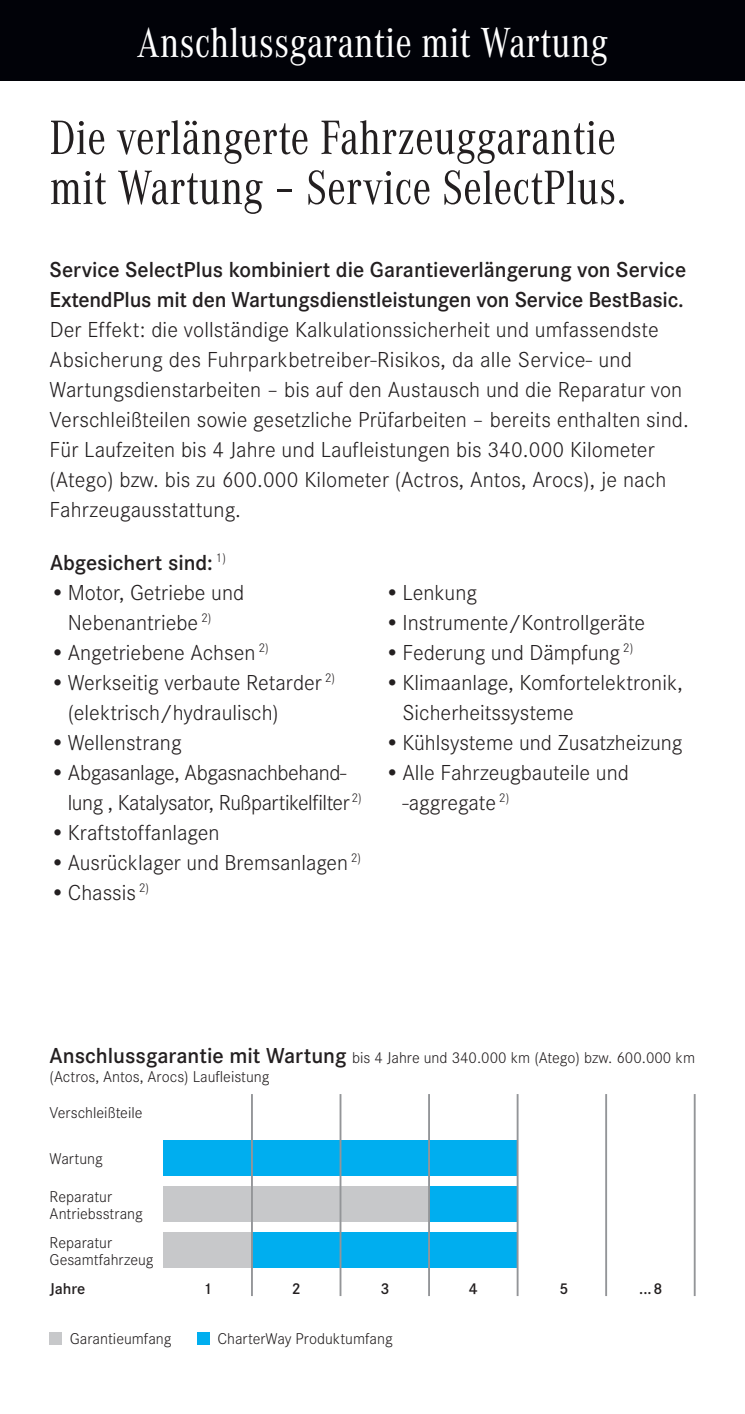
<style>
.page{position:relative;width:745px;height:1414px;background:#fff}
.page>*{position:absolute;margin:0;border:0;box-sizing:border-box;transform-origin:0 0}
.t1{font:50px/50px "Corporate A Con";color:#231f20}
.t2{font:43.75px "Corporate A Con";color:#fff}
.t3{font:300 22.5px/30px "Corporate S";color:#231f20}
.t4{font:600 22.5px/30px "Corporate S";color:#231f20}
.t5{font:300 22.5px/30px "Corporate S";letter-spacing:-.02em;color:#231f20}
.t6{font:300 16.25px/16.2px "Corporate S";color:#231f20}
.t7{font:600 16.25px "Corporate S";color:#231f20}
.s1{font-weight:600;font-size:22.5px}
</style>
<div class="page">
<div style="left:0;top:0;width:744px;height:81px;background:#010208"></div>
<div style="left:429px;top:1186px;width:87px;height:35px;background:#00aeef"></div>
<div style="left:163px;top:1140px;width:353px;height:35px;background:#00aeef"></div>
<div style="left:163px;top:1186px;width:266px;height:35px;background:#c7c8ca"></div>
<div style="left:252px;top:1232px;width:264px;height:36px;background:#00aeef"></div>
<div style="left:163px;top:1232px;width:89px;height:36px;background:#c7c8ca"></div>
<hr style="left:693px;top:1094px;width:2px;height:202px;background:#939598">
<hr style="left:516px;top:1094px;width:2px;height:202px;background:#939598">
<hr style="left:604px;top:1094px;width:2px;height:202px;background:#939598">
<hr style="left:428px;top:1094px;width:1px;height:202px;background:#939598">
<hr style="left:339px;top:1094px;width:2px;height:202px;background:#939598">
<hr style="left:251px;top:1094px;width:2px;height:202px;background:#939598">
<div style="left:50px;top:1332px;width:12px;height:12px;background:#c7c8ca"></div>
<div style="left:197px;top:1332px;width:12px;height:12px;background:#00aeef"></div>
<h2 class="t2" style="left:137px;top:19px;width:472px">Anschlussgarantie mit Wartung</h2>
<h1 class="t1" style="left:50px;top:113px;width:577px">Die verlängerte Fahrzeuggarantie mit Wartung – Service SelectPlus.</h1>
<p class="t4" style="left:50px;top:255px;width:637px">Service SelectPlus kombiniert die Garantieverlängerung von Service<br>ExtendPlus mit den Wartungsdienstleistungen von Service BestBasic.</p>
<p class="t3" style="left:50px;top:314px;width:640px">Der Effekt: die vollständige Kalkulationssicherheit und umfassendste Absicherung des Fuhrparkbetreiber-Risikos, da alle Service- und Wartungsdienstarbeiten – bis auf den Austausch und die Reparatur von Verschleißteilen sowie gesetzliche Prüfarbeiten – bereits enthalten sind.<br>Für Laufzeiten bis 4 Jahre und Laufleistungen bis 340.000 Kilometer (Atego) bzw. bis zu 600.000 Kilometer (Actros, Antos, Arocs), je nach Fahrzeugausstattung.</p>
<p class="t4" style="left:50px;top:547px;width:177px">Abgesichert sind: <sup>1)</sup></p>
<p class="t3" style="left:68px;top:577px;width:178px;text-indent:-18px">•Motor, Getriebe und<br>Nebenantriebe <sup>2)</sup></p>
<p class="t3" style="left:50px;top:637px;width:220px">•Angetriebene Achsen <sup>2)</sup></p>
<p class="t3" style="left:68px;top:667px;width:268px;text-indent:-18px">•Werkseitig verbaute Retarder <sup>2) </sup>(elektrisch/hydraulisch)</p>
<p class="t3" style="left:50px;top:727px;width:133px">•Wellenstrang</p>
<p class="t5" style="left:68px;top:757px;width:295px;text-indent:-18px">•Abgasanlage, Abgasnachbehand&shy;lung , Katalysator, Rußpartikelfilter <sup>2)</sup></p>
<p class="t3" style="left:50px;top:817px;width:171px">•Kraftstoffanlagen</p>
<p class="t3" style="left:50px;top:847px;width:312px">•Ausrücklager und Bremsanlagen <sup>2)</sup></p>
<p class="t3" style="left:50px;top:877px;width:101px">•Chassis <sup>2)</sup></p>
<p class="t3" style="left:384px;top:577px;width:94px">•Lenkung</p>
<p class="t3" style="left:384px;top:607px;width:262px">•Instrumente/Kontrollgeräte</p>
<p class="t3" style="left:384px;top:637px;width:250px">•Federung und Dämpfung <sup>2)</sup></p>
<p class="t3" style="left:402px;top:667px;width:281px;text-indent:-18px">•Klimaanlage, Komfortelektronik,<br>Sicherheitssysteme</p>
<p class="t3" style="left:384px;top:727px;width:299px">•Kühlsysteme und Zusatzheizung</p>
<p class="t3" style="left:402px;top:757px;width:228px;text-indent:-18px">•Alle Fahrzeugbauteile und -aggregate <sup>2)</sup></p>
<p class="t6" style="left:50px;top:1048px;width:646px;line-height:19.5px"><span class="s1">Anschlussgarantie mit Wartung</span> bis 4 Jahre und 340.000 km (Atego) bzw. 600.000 km (Actros, Antos, Arocs) Laufleistung</p>
<p class="t6" style="left:50px;top:1105px;width:94px">Verschleißteile</p>
<p class="t6" style="left:50px;top:1151px;width:55px">Wartung</p>
<p class="t6" style="left:50px;top:1189px;width:95px">Reparatur<br>Antriebsstrang</p>
<p class="t6" style="left:50px;top:1235px;width:105px">Reparatur<br>Gesamtfahrzeug</p>
<p class="t7" style="left:50px;top:1279px;width:37px">Jahre</p>
<p class="t7" style="left:203px;top:1279px;width:10px">1</p>
<p class="t7" style="left:291px;top:1279px;width:10px">2</p>
<p class="t7" style="left:380px;top:1279px;width:10px">3</p>
<p class="t7" style="left:468px;top:1279px;width:10px">4</p>
<p class="t7" style="left:559px;top:1279px;width:10px">5</p>
<p class="t7" style="left:638px;top:1279px;width:25px">...8</p>
<p class="t6" style="left:70px;top:1331px;width:103px">Garantieumfang</p>
<p class="t6" style="left:217px;top:1331px;width:176px">CharterWay Produktumfang</p>
</div>
